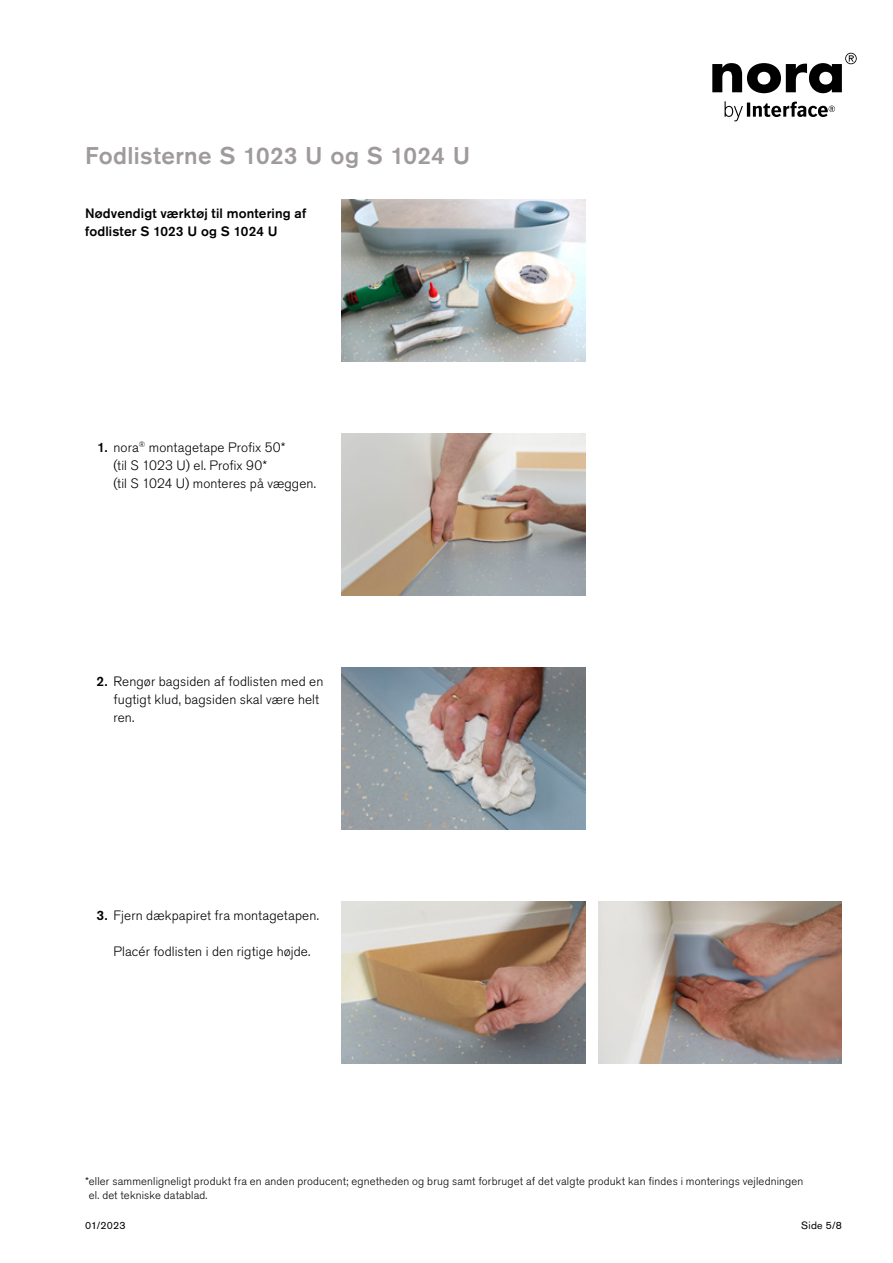
<style>
.page{position:relative;width:893px;height:1263px;background:#fff}
.page>*{position:absolute;margin:0;border:0;box-sizing:border-box;transform-origin:0 0}
.t1{font:500 24px "Akzidenz Grotesk Pro";letter-spacing:.015em;color:#9f9a9c}
.t2{font:300 13.5px/18px "Akzidenz Grotesk Pro";letter-spacing:.01em;color:#000}
.t3{font:500 13.5px/18px "Akzidenz Grotesk Pro";letter-spacing:.01em;color:#000}
.t4{font:300 11.25px/14.2px "Akzidenz Grotesk Pro";letter-spacing:.015em;color:#000}
.t5{font:10.5px "Akzidenz Grotesk Pro";letter-spacing:.02em;color:#000}
.s1{font-weight:500}
</style>
<div class="page">
<svg style="left:712px;top:53px;width:145px;height:40px"></svg>
<svg style="left:725px;top:101px;width:110px;height:20px"></svg>
<img style="left:342px;top:200px;width:243px;height:162px">
<img style="left:342px;top:434px;width:243px;height:162px">
<img style="left:342px;top:668px;width:243px;height:162px">
<img style="left:342px;top:902px;width:243px;height:162px">
<img style="left:598px;top:902px;width:244px;height:162px">
<h1 class="t1" style="left:85px;top:140px;width:387px">Fodlisterne S 1023 U og S 1024 U</h1>
<p class="t3" style="left:85px;top:204px;width:223px">Nødvendigt værktøj til montering af fodlister S 1023 U og S 1024 U</p>
<p class="t2" style="left:114px;top:438px;width:204px;text-indent:-16px"><span class="s1">1.</span> nora<sup>®</sup> montagetape Profix 50*<br>(til S 1023 U) el. Profix 90*<br>(til S 1024 U) monteres på væggen.</p>
<p class="t2" style="left:114px;top:672px;width:211px;text-indent:-17px"><span class="s1">2.</span> Rengør bagsiden af fodlisten med en fugtigt klud, bagsiden skal være helt ren.</p>
<p class="t2" style="left:97px;top:906px;width:224px"><span class="s1">3.</span> Fjern dækpapiret fra montagetapen.</p>
<p class="t2" style="left:114px;top:942px;width:199px">Placér fodlisten i den rigtige højde.</p>
<p class="t4" style="left:89px;top:1174px;width:716px;text-indent:-4px">*eller sammenligneligt produkt fra en anden producent; egnetheden og brug samt forbruget af det valgte produkt kan findes i monterings vejledningen el. det tekniske datablad.</p>
<p class="t5" style="left:85px;top:1219px;width:42px">01/2023</p>
<p class="t5" style="left:801px;top:1219px;width:42px">Side 5/8</p>
</div>
